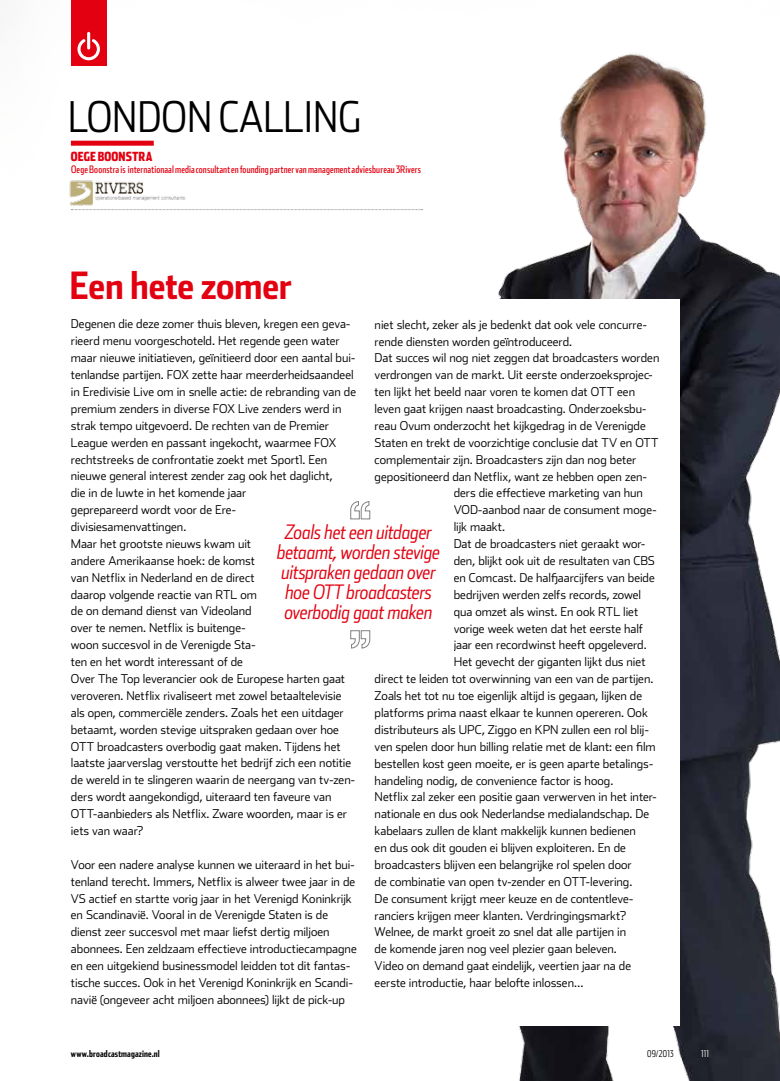
<style>
.page{position:relative;width:780px;height:1081px;background:#fff}
.page>*{position:absolute;margin:0;border:0;box-sizing:border-box;transform-origin:0 0}
.t1{font:300 42.5px "Stainless Cond";color:#000}
.t2{font:700 37.5px "Stainless Cond";letter-spacing:-.01em;color:#e30010}
.t3{font:italic 300 20px/20px "Stainless Cond";letter-spacing:-.01em;color:#e30010;text-align:center}
.t4{font:900 12.5px "Stainless Comp";letter-spacing:.01em;color:#e30010}
.t5{font:300 12.25px/16.9px "Stainless";letter-spacing:-.005em;color:#000}
.t6{font:10.25px "Stainless Comp";letter-spacing:.01em;color:#e30010}
.t7{font:700 9.38px "Stainless Comp";letter-spacing:.015em;color:#000}
.t8{font:300 9.38px "Stainless Comp";letter-spacing:.01em;color:#000}
.t9{font:300 9.38px "Stainless Comp";color:#fff}
</style>
<div class="page">
<img style="left:70px;top:0;width:710px;height:1081px">
<div style="left:0;top:299px;width:679px;height:727px;background:#fff"></div>
<div style="left:71px;top:0;width:35px;height:66px;background:#e30010"></div>
<svg style="left:71px;top:209px;width:351px;height:1px"></svg>
<svg style="left:350px;top:501px;width:20px;height:18px"></svg>
<svg style="left:350px;top:630px;width:20px;height:18px"></svg>
<div style="left:71px;top:141px;width:83px;height:5px;background:#e30010"></div>
<hr style="left:87px;top:32px;width:3px;height:17px;background:#fff;border-radius:2px">
<svg style="left:77px;top:39px;width:23px;height:21px"></svg>
<img style="left:69px;top:178px;width:122px;height:30px">
<p class="t1" style="left:68px;top:92px;width:294px">LONDON CALLING</p>
<p class="t4" style="left:71px;top:148px;width:83px">OEGE BOONSTRA</p>
<p class="t6" style="left:71px;top:163px;width:351px">Oege Boonstra is internationaal media consultant en founding partner van management adviesbureau 3Rivers</p>
<p class="t2" style="left:70px;top:263px;width:224px">Een hete zomer</p>
<p class="t5" style="left:71px;top:315px;width:287px">Degenen die deze zomer thuis bleven, kregen een geva&shy;rieerd menu voorgeschoteld. Het regende geen water maar nieuwe initiatieven, geïnitieerd door een aantal bui&shy;tenlandse partijen. FOX zette haar meerderheidsaandeel in Eredivisie Live om in snelle actie: de rebranding van de premium zenders in diverse FOX Live zenders werd in strak tempo uitgevoerd. De rechten van de Premier League werden en passant ingekocht, waarmee FOX rechtstreeks de confrontatie zoekt met Sport1. Een nieuwe general interest zender zag ook het daglicht,<br>die in de luwte in het komende jaar<br>geprepareerd wordt voor de Ere-<br>divisiesamenvattingen.<br>Maar het grootste nieuws kwam uit<br>andere Amerikaanse hoek: de komst<br>van Netflix in Nederland en de direct<br>daarop volgende reactie van RTL om<br>de on demand dienst van Videoland<br>over te nemen. Netflix is buitenge-<br>woon succesvol in de Verenigde Sta-<br>ten en het wordt interessant of de<br>Over The Top leverancier ook de Europese harten gaat veroveren. Netflix rivaliseert met zowel betaaltelevisie als open, commerciële zenders. Zoals het een uitdager betaamt, worden stevige uitspraken gedaan over hoe OTT broadcasters overbodig gaat maken. Tijdens het laatste jaarverslag verstoutte het bedrijf zich een notitie de wereld in te slingeren waarin de neergang van tv-zen&shy;ders wordt aangekondigd, uiteraard ten faveure van OTT-aanbieders als Netflix. Zware woorden, maar is er iets van waar?</p>
<p class="t5" style="left:71px;top:856px;width:287px">Voor een nadere analyse kunnen we uiteraard in het bui&shy;tenland terecht. Immers, Netflix is alweer twee jaar in de VS actief en startte vorig jaar in het Verenigd Koninkrijk en Scandinavië. Vooral in de Verenigde Staten is de dienst zeer succesvol met maar liefst dertig miljoen abonnees. Een zeldzaam effectieve introductiecampagne en een uitgekiend businessmodel leidden tot dit fantas&shy;tische succes. Ook in het Verenigd Koninkrijk en Scandi&shy;navië (ongeveer acht miljoen abonnees) lijkt de pick-up</p>
<p class="t5" style="left:374px;top:316px;width:274px">niet slecht, zeker als je bedenkt dat ook vele concurre-</p>
<p class="t5" style="left:374px;top:332px;width:199px">rende diensten worden geïntroduceerd.</p>
<p class="t5" style="left:374px;top:349px;width:286px">Dat succes wil nog niet zeggen dat broadcasters worden</p>
<p class="t5" style="left:374px;top:366px;width:279px">verdrongen van de markt. Uit eerste onderzoeksprojec-</p>
<p class="t5" style="left:374px;top:383px;width:262px">ten lijkt het beeld naar voren te komen dat OTT een</p>
<p class="t5" style="left:374px;top:400px;width:273px">leven gaat krijgen naast broadcasting. Onderzoeksbu-</p>
<p class="t5" style="left:374px;top:417px;width:273px">reau Ovum onderzocht het kijkgedrag in de Verenigde</p>
<p class="t5" style="left:374px;top:434px;width:285px">Staten en trekt de voorzichtige conclusie dat TV en OTT</p>
<p class="t5" style="left:374px;top:451px;width:263px">complementair zijn. Broadcasters zijn dan nog beter</p>
<p class="t5" style="left:374px;top:467px;width:274px">gepositioneerd dan Netflix, want ze hebben open zen-</p>
<p class="t5" style="left:453px;top:484px;width:191px">ders die effectieve marketing van hun</p>
<p class="t5" style="left:453px;top:501px;width:205px">VOD-aanbod naar de consument moge-</p>
<p class="t5" style="left:453px;top:518px;width:53px">lijk maakt.</p>
<p class="t5" style="left:453px;top:535px;width:193px">Dat de broadcasters niet geraakt wor-</p>
<p class="t5" style="left:453px;top:552px;width:203px">den, blijkt ook uit de resultaten van CBS</p>
<p class="t5" style="left:453px;top:569px;width:203px">en Comcast. De halfjaarcijfers van beide</p>
<p class="t5" style="left:453px;top:586px;width:189px">bedrijven werden zelfs records, zowel</p>
<p class="t5" style="left:453px;top:603px;width:186px">qua omzet als winst. En ook RTL liet</p>
<p class="t5" style="left:453px;top:619px;width:191px">vorige week weten dat het eerste half</p>
<p class="t5" style="left:453px;top:636px;width:194px">jaar een recordwinst heeft opgeleverd.</p>
<p class="t5" style="left:453px;top:653px;width:193px">Het gevecht der giganten lijkt dus niet</p>
<p class="t5" style="left:374px;top:670px;width:280px">direct te leiden tot overwinning van een van de partijen.</p>
<p class="t5" style="left:374px;top:687px;width:269px">Zoals het tot nu toe eigenlijk altijd is gegaan, lijken de</p>
<p class="t5" style="left:374px;top:704px;width:275px">platforms prima naast elkaar te kunnen opereren. Ook</p>
<p class="t5" style="left:374px;top:721px;width:276px">distributeurs als UPC, Ziggo en KPN zullen een rol blij-</p>
<p class="t5" style="left:374px;top:738px;width:282px">ven spelen door hun billing relatie met de klant: een film</p>
<p class="t5" style="left:374px;top:754px;width:280px">bestellen kost geen moeite, er is geen aparte betalings-</p>
<p class="t5" style="left:374px;top:771px;width:240px">handeling nodig, de convenience factor is hoog.</p>
<p class="t5" style="left:374px;top:788px;width:284px">Netflix zal zeker een positie gaan verwerven in het inter-</p>
<p class="t5" style="left:374px;top:805px;width:276px">nationale en dus ook Nederlandse medialandschap. De</p>
<p class="t5" style="left:374px;top:822px;width:263px">kabelaars zullen de klant makkelijk kunnen bedienen</p>
<p class="t5" style="left:374px;top:839px;width:253px">en dus ook dit gouden ei blijven exploiteren. En de</p>
<p class="t5" style="left:374px;top:856px;width:258px">broadcasters blijven een belangrijke rol spelen door</p>
<p class="t5" style="left:374px;top:873px;width:259px">de combinatie van open tv-zender en OTT-levering.</p>
<p class="t5" style="left:374px;top:889px;width:260px">De consument krijgt meer keuze en de contentleve-</p>
<p class="t5" style="left:374px;top:906px;width:253px">ranciers krijgen meer klanten. Verdringingsmarkt?</p>
<p class="t5" style="left:374px;top:923px;width:253px">Welnee, de markt groeit zo snel dat alle partijen in</p>
<p class="t5" style="left:374px;top:940px;width:244px">de komende jaren nog veel plezier gaan beleven.</p>
<p class="t5" style="left:374px;top:957px;width:258px">Video on demand gaat eindelijk, veertien jaar na de</p>
<p class="t5" style="left:374px;top:974px;width:210px">eerste introductie, haar belofte inlossen…</p>
<p class="t3" style="left:277px;top:522px;width:165px">Zoals het een uitdager betaamt, worden stevige uitspraken gedaan over hoe OTT broadcasters overbodig gaat maken</p>
<p class="t7" style="left:71px;top:1048px;width:90px">www.broadcastmagazine.nl</p>
<p class="t8" style="left:647px;top:1048px;width:28px">09/2013</p>
<p class="t9" style="left:701px;top:1048px;width:9px">111</p>
</div>
